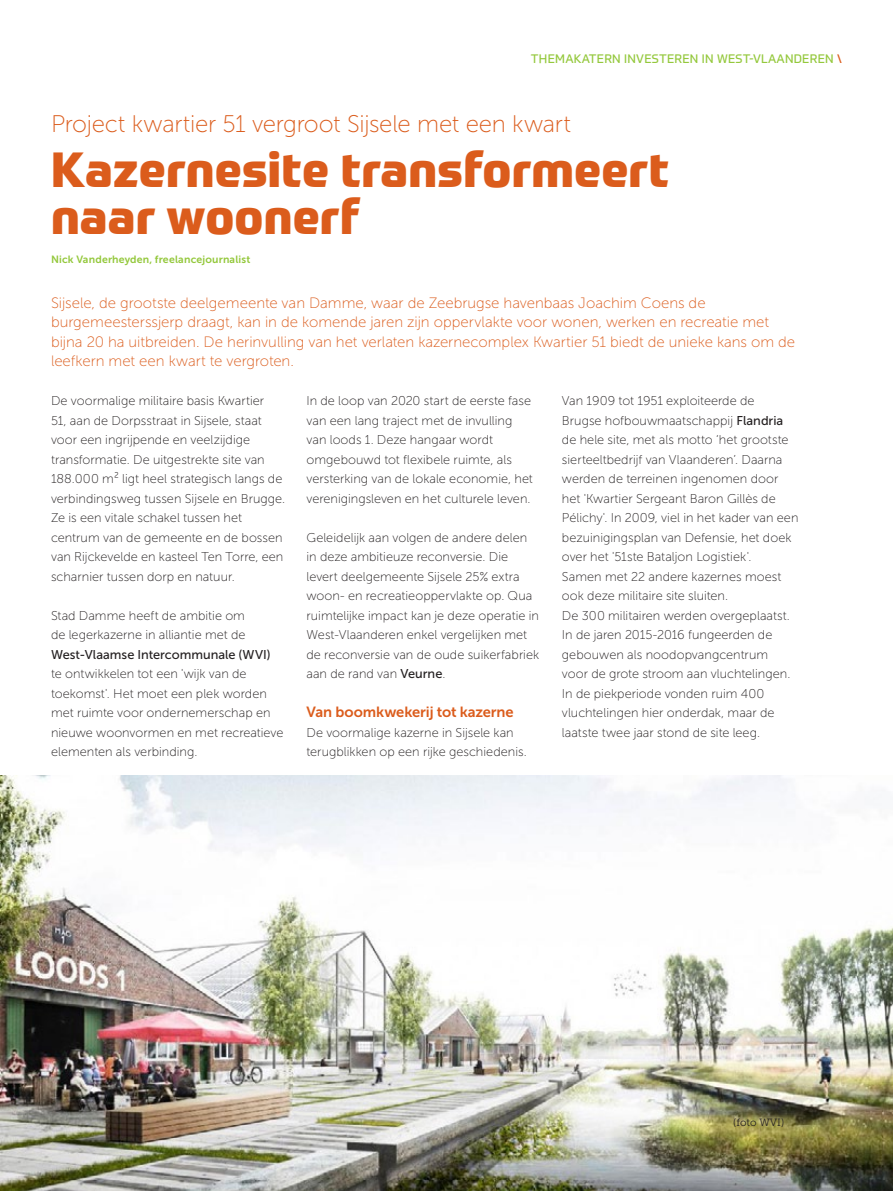
<style>
.page{position:relative;width:893px;height:1191px;background:#fff}
.page>*{position:absolute;margin:0;border:0;box-sizing:border-box;transform-origin:0 0}
._1__Titel_groet{font:800 48px/46.5px "Prometo";letter-spacing:.005em;color:#db5c1c}
._3__Grote_intro{font:24px "Museo Sans 100";letter-spacing:-.01em;color:#db5c1c}
._4__Intro{font:15px/19.5px "Museo Sans 100";color:#db5c1c}
._6__Titel_in_body{font:14.7px "Museo Sans 700";letter-spacing:-.01em;color:#db5c1c}
._5__Body{font:12.75px/19.5px "Museo Sans 100";color:#231f20}
.t1{font:12px "Prometo";letter-spacing:.02em;color:#94c83c}
._2__Auteur{font:10.5px "Museo Sans 700";letter-spacing:.015em;color:#94c83c}
._7__Foto_beschrijvin{font:10.5px "Museo Slab 300";color:#231f20}
.s1{color:#db5c1c}
.s2{font-family:"Museo Sans 500"}
</style>
<div class="page">
<img style="left:0;top:775px;width:893px;height:416px">
<p class="t1" style="left:531px;top:52px;width:313px">THEMAKATERN INVESTEREN IN WEST-VLAANDEREN <span class="s1">\</span></p>
<p class="_3__Grote_intro" style="left:51px;top:111px;width:521px">Project kwartier 51 vergroot Sijsele met een kwart</p>
<p class="_1__Titel_groet" style="left:51px;top:146px;width:620px">Kazernesite transformeert naar woonerf</p>
<p class="_2__Auteur" style="left:51px;top:253px;width:201px">Nick Vanderheyden, freelancejournalist</p>
<p class="_4__Intro" style="left:51px;top:293px;width:746px">Sijsele, de grootste deelgemeente van Damme, waar de Zeebrugse havenbaas Joachim Coens de burgemeesterssjerp draagt, kan in de komende jaren zijn oppervlakte voor wonen, werken en recreatie met bijna 20 ha uitbreiden. De herinvulling van het verlaten kazernecomplex Kwartier 51 biedt de unieke kans om de leefkern met een kwart te vergroten.</p>
<p class="_5__Body" style="left:51px;top:391px;width:236px">De voormalige militaire basis Kwartier<br>51, aan de Dorpsstraat in Sijsele, staat voor een ingrijpende en veelzijdige transformatie. De uitgestrekte site van 188.000 m² ligt heel strategisch langs de verbindingsweg tussen Sijsele en Brugge.<br>Ze is een vitale schakel tussen het centrum van de gemeente en de bossen van Rijckevelde en kasteel Ten Torre, een scharnier tussen dorp en natuur.</p>
<p class="_5__Body" style="left:51px;top:606px;width:234px">Stad Damme heeft de ambitie om<br>de legerkazerne in alliantie met de <span class="s2">West-Vlaamse Intercommunale (WVI) </span>te ontwikkelen tot een 'wijk van de toekomst'. Het moet een plek worden met ruimte voor ondernemerschap en nieuwe woonvormen en met recreatieve elementen als verbinding.</p>
<p class="_5__Body" style="left:306px;top:391px;width:228px">In de loop van 2020 start de eerste fase van een lang traject met de invulling van loods 1. Deze hangaar wordt omgebouwd tot flexibele ruimte, als versterking van de lokale economie, het verenigingsleven en het culturele leven.</p>
<p class="_5__Body" style="left:306px;top:528px;width:234px">Geleidelijk aan volgen de andere delen in deze ambitieuze reconversie. Die levert deelgemeente Sijsele 25% extra woon- en recreatieoppervlakte op. Qua ruimtelijke impact kan je deze operatie in West-Vlaanderen enkel vergelijken met de reconversie van de oude suikerfabriek aan de rand van <span class="s2">Veurne</span>.</p>
<p class="_6__Titel_in_body" style="left:306px;top:704px;width:209px">Van boomkwekerij tot kazerne</p>
<p class="_5__Body" style="left:306px;top:723px;width:222px">De voormalige kazerne in Sijsele kan terugblikken op een rijke geschiedenis.</p>
<p class="_5__Body" style="left:562px;top:391px;width:238px">Van 1909 tot 1951 exploiteerde de<br>Brugse hofbouwmaatschappij <span class="s2">Flandria </span>de hele site, met als motto ‘het grootste sierteeltbedrijf van Vlaanderen’. Daarna werden de terreinen ingenomen door het 'Kwartier Sergeant Baron Gillès de Pélichy'. In 2009, viel in het kader van een bezuinigingsplan van Defensie, het doek over het '51ste Bataljon Logistiek'.<br>Samen met 22 andere kazernes moest ook deze militaire site sluiten.<br>De 300 militairen werden overgeplaatst.<br>In de jaren 2015-2016 fungeerden de gebouwen als noodopvangcentrum<br>voor de grote stroom aan vluchtelingen.<br>In de piekperiode vonden ruim 400 vluchtelingen hier onderdak, maar de laatste twee jaar stond de site leeg.</p>
<p class="_7__Foto_beschrijvin" style="left:733px;top:1116px;width:52px">(foto WVI)</p>
</div>
